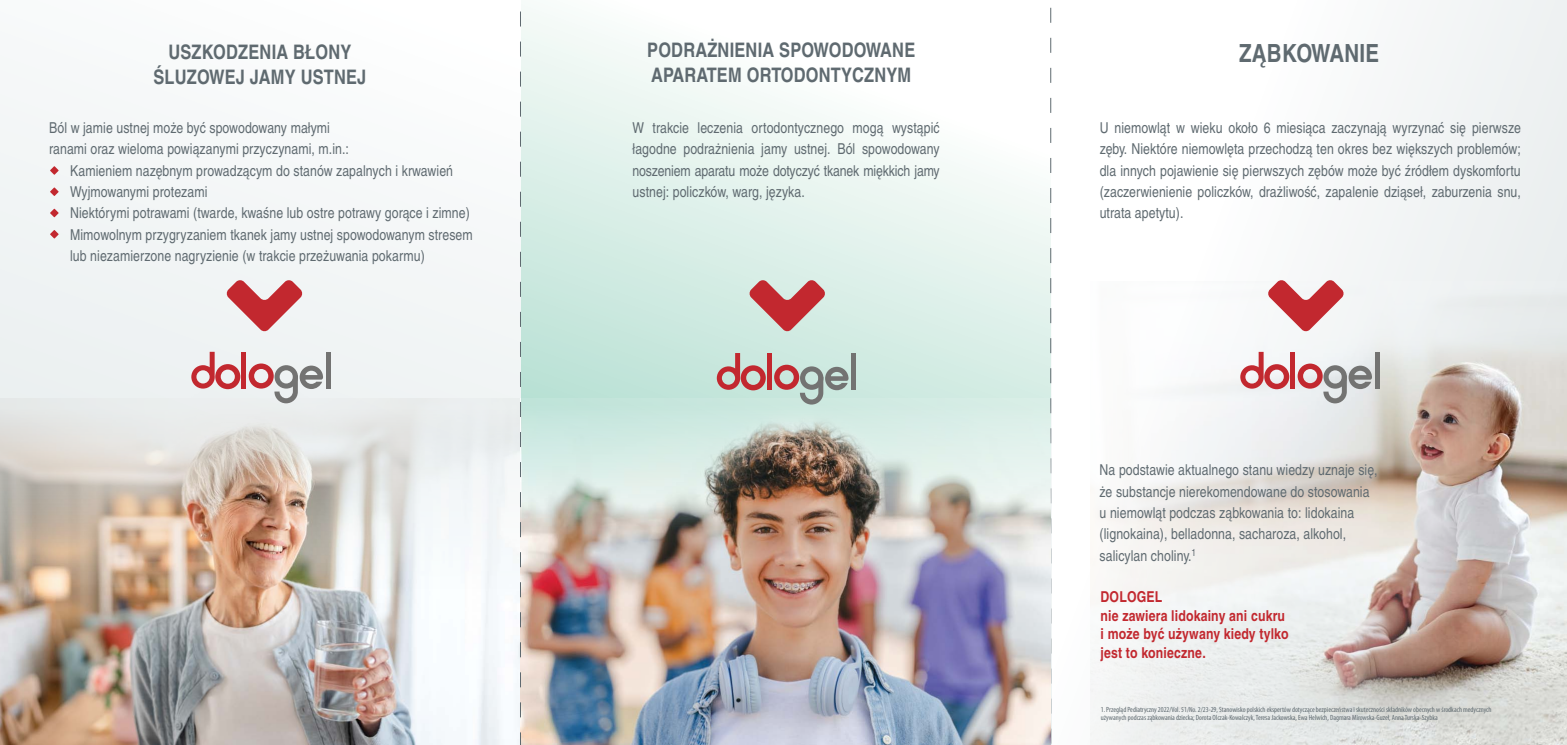
<style>
.page{position:relative;width:1567px;height:745px;background:#fff}
.page>*{position:absolute;margin:0;border:0;box-sizing:border-box;transform-origin:0 0}
.t1{font:700 condensed 25px "Helvetica LT Pro";letter-spacing:.01em;color:#5f6a70}
.t2{font:700 condensed 20px/25px "Helvetica LT Pro";letter-spacing:.01em;color:#5f6a70}
.t3{font:condensed 15px/21.2px "Helvetica LT Pro";letter-spacing:.005em;color:#5f6a70;text-align:justify}
.t4{font:700 condensed 15px/18.8px "Helvetica LT Pro";letter-spacing:.01em;color:#c2282f}
.t5{font:condensed 7.5px/8.1px "Myriad Pro";color:#5f6a70}
</style>
<div class="page">
<div style="left:1050px;top:0;width:516px;height:744px;background:linear-gradient(to right,#fff,#edf0f1)"></div>
<img style="left:1090px;top:281px;width:476px;height:463px">
<div style="left:0;top:0;width:1051px;height:744px;background:#f5f8f8"></div>
<svg style="left:521px;top:75px;width:529px;height:323px"></svg>
<svg style="left:1050px;top:7px;width:1px;height:737px"></svg>
<svg style="left:749px;top:279px;width:76px;height:52px;background:#cb8988"></svg>
<svg style="left:1267px;top:279px;width:76px;height:52px"></svg>
<img style="left:0;top:379px;width:542px;height:365px">
<img style="left:521px;top:398px;width:529px;height:346px">
<svg style="left:226px;top:280px;width:77px;height:51px"></svg>
<svg style="left:191px;top:351px;width:49px;height:38px"></svg>
<svg style="left:248px;top:363px;width:75px;height:40px"></svg>
<div style="left:241px;top:351px;width:5px;height:37px;background:#c2282f"></div>
<div style="left:326px;top:351px;width:5px;height:37px;background:#737372"></div>
<svg style="left:1240px;top:351px;width:49px;height:38px"></svg>
<svg style="left:1297px;top:363px;width:74px;height:40px;background:#c3b4b5"></svg>
<div style="left:1290px;top:351px;width:5px;height:37px;background:#c2282f"></div>
<div style="left:1374px;top:351px;width:5px;height:37px;background:#737372"></div>
<svg style="left:716px;top:353px;width:49px;height:37px;background:#c59b98"></svg>
<svg style="left:774px;top:364px;width:74px;height:40px;background:#b1b1ac"></svg>
<div style="left:766px;top:353px;width:5px;height:37px;background:#c2282f"></div>
<div style="left:851px;top:353px;width:5px;height:37px;background:#737372"></div>
<svg style="left:520px;top:11px;width:1px;height:733px"></svg>
<svg style="left:50px;top:166px;width:9px;height:9px"></svg>
<svg style="left:50px;top:187px;width:9px;height:9px"></svg>
<svg style="left:50px;top:208px;width:9px;height:9px"></svg>
<svg style="left:50px;top:230px;width:9px;height:8px"></svg>
<h2 class="t2" style="left:647px;top:38px;width:269px">PODRAŻNIENIA SPOWODOWANE<br>APARATEM ORTODONTYCZNYM</h2>
<h2 class="t2" style="left:168px;top:39px;width:185px">USZKODZENIA BŁONY</h2>
<h1 class="t1" style="left:1238px;top:38px;width:141px">ZĄBKOWANIE</h1>
<h2 class="t2" style="left:153px;top:64px;width:214px">ŚLUZOWEJ JAMY USTNEJ</h2>
<p class="t3" style="left:49px;top:117px;width:282px">Ból w jamie ustnej może być spowodowany małymi</p>
<p class="t3" style="left:49px;top:138px;width:301px">ranami oraz wieloma powiązanymi przyczynami, m.in.:</p>
<p class="t3" style="left:70px;top:159px;width:384px">Kamieniem nazębnym prowadzącym do stanów zapalnych i krwawień</p>
<p class="t3" style="left:70px;top:181px;width:139px">Wyjmowanymi protezami</p>
<p class="t3" style="left:70px;top:202px;width:401px">Niektórymi potrawami (twarde, kwaśne lub ostre potrawy gorące i zimne)</p>
<p class="t3" style="left:70px;top:223px;width:404px">Mimowolnym przygryzaniem tkanek jamy ustnej spowodowanym stresem</p>
<p class="t3" style="left:70px;top:244px;width:356px">lub niezamierzone nagryzienie (w trakcie przeżuwania pokarmu)</p>
<p class="t3" style="left:632px;top:117px;width:309px">W trakcie leczenia ortodontycznego mogą wystąpić łagodne podrażnienia jamy ustnej. Ból spowodowany noszeniem aparatu może dotyczyć tkanek miękkich jamy ustnej: policzków, warg, języka.</p>
<p class="t3" style="left:1099px;top:117px;width:422px">U niemowląt w wieku około 6 miesiąca zaczynają wyrzynać się pierwsze zęby. Niektóre niemowlęta przechodzą ten okres bez większych problemów; dla innych pojawienie się pierwszych zębów może być źródłem dyskomfortu (zaczerwienienie policzków, drażliwość, zapalenie dziąseł, zaburzenia snu, utrata apetytu).</p>
<p class="t3" style="left:1099px;top:459px;width:279px;text-align:left">Na podstawie aktualnego stanu wiedzy uznaje się, że substancje nierekomendowane do stosowania u niemowląt podczas ząbkowania to: lidokaina (lignokaina), belladonna, sacharoza, alkohol, salicylan choliny.<sup>1</sup></p>
<p class="t4" style="left:1100px;top:586px;width:189px">DOLOGEL<br>nie zawiera lidokainy ani cukru i może być używany kiedy tylko jest to konieczne.</p>
<p class="t5" style="left:1100px;top:704px;width:392px">1. Przegląd Pediatryczny 2022/Vol. 51/No. 2/23-29, Stanowisko polskich ekspertów dotyczące bezpieczeństwa i skuteczności składników obecnych w środkach medycznych używanych podczas ząbkowania dziecka; Dorota Olczak-Kowalczyk, Teresa Jackowska, Ewa Helwich, Dagmara Mirowska-Guzeł, Anna Turska-Szybka</p>
</div>
